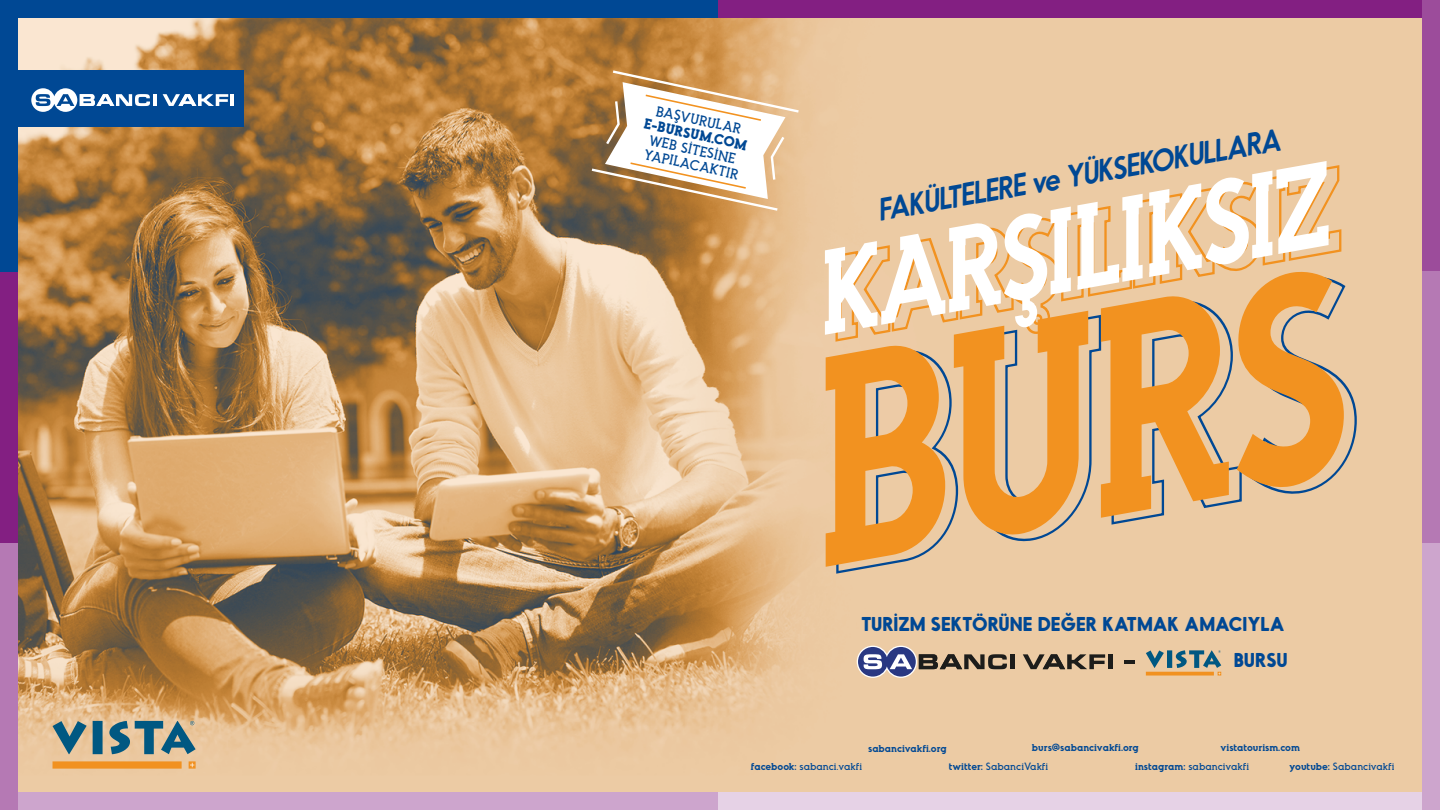
<style>
.page{position:relative;width:1440px;height:810px;background:#fff}
.page>*{position:absolute;margin:0;border:0;box-sizing:border-box;transform-origin:0 0}
.t1{font:italic 600 278.48px "Odudo Slab";color:#f29220;scale:.87 1}
.t2{font:italic 600 112.35px "Odudo Slab";color:#fff;scale:.87 1}
.t3{font:italic 600 30px "Odudo Soft";color:#004894;scale:.92 1}
.t4{font:700 18.98px/36.2px "Odudo Soft";color:#004894;text-align:right}
.t5{font:13.8px/15px "Odudo Slab";color:#004894}
.t6{font:700 13.8px "Odudo Slab";color:#004894}
.t7{font:9.98px "Odudo Slab";color:#004894}
.t8{font:600 9.98px "Odudo Slab";color:#004894}
.s1{font-weight:600}
</style>
<div class="page">
<img style="left:18px;top:18px;width:1404px;height:774px">
<svg style="left:834px;top:163px;width:524px;height:412px;background:#e1c29e"></svg>
<div style="left:17px;top:71px;width:227px;height:56px;background:#004894"></div>
<svg style="left:31px;top:88px;width:125px;height:24px"></svg>
<svg style="left:163px;top:94px;width:71px;height:12px"></svg>
<div style="left:0;top:0;width:718px;height:18px;background:#004894"></div>
<div style="left:718px;top:0;width:716px;height:18px;background:#831f82"></div>
<div style="left:0;top:792px;width:718px;height:18px;background:#cda5cd"></div>
<div style="left:718px;top:792px;width:704px;height:18px;background:#e6d2e6"></div>
<div style="left:1422px;top:0;width:18px;height:271px;background:#9c4c9b"></div>
<div style="left:1422px;top:542px;width:18px;height:268px;background:#cda5cd"></div>
<div style="left:1422px;top:271px;width:18px;height:271px;background:#b579b4"></div>
<div style="left:0;top:542px;width:18px;height:268px;background:#b579b4"></div>
<div style="left:0;top:271px;width:18px;height:271px;background:#831f82"></div>
<div style="left:0;top:0;width:18px;height:271px;background:#004894"></div>
<svg style="left:1124px;top:660px;width:11px;height:3px"></svg>
<hr style="left:1011px;top:654px;width:4px;height:15px;background:#1d1d1b">
<div style="left:1108px;top:654px;width:5px;height:15px;background:#1d1d1b"></div>
<svg style="left:855px;top:644px;width:152px;height:35px;background:#aa9a93"></svg>
<svg style="left:1023px;top:654px;width:82px;height:15px"></svg>
<svg style="left:1146px;top:650px;width:75px;height:26px;background:#a29e87"></svg>
<svg style="left:53px;top:761px;width:143px;height:8px"></svg>
<svg style="left:53px;top:721px;width:143px;height:33px;background:#7d9390"></svg>
<svg style="left:589px;top:69px;width:212px;height:143px"></svg>
<h3 class="t5" style="left:658px;top:103px;width:88px;rotate:12deg">BAŞVURULAR</h3>
<h3 class="t6" style="left:646px;top:115px;width:106px;rotate:12deg">E-BURSUM.COM</h3>
<h3 class="t5" style="left:649px;top:132px;width:98px;rotate:12deg">WEB SİTESİNE<br>YAPILACAKTIR</h3>
<h3 class="t3" style="left:874px;top:191px;width:446px;rotate:-10deg">FAKÜLTELERE ve YÜKSEKOKULLARA</h3>
<h2 class="t2" style="left:800px;top:224px;width:599px;rotate:-10deg">KARŞILIKSIZ</h2>
<h1 class="t1" style="left:764px;top:293px;width:632px;rotate:-10deg">BURS</h1>
<h3 class="t4" style="left:861px;top:605px;width:428px">TURİZM SEKTÖRÜNE DEĞER KATMAK AMACIYLA<br>BURSU</h3>
<p class="t8" style="left:868px;top:742px;width:80px">sabancivakfi.org</p>
<p class="t8" style="left:1032px;top:741px;width:108px">burs@sabancivakfi.org</p>
<p class="t8" style="left:1221px;top:741px;width:81px">vistatourism.com</p>
<p class="t7" style="left:751px;top:760px;width:113px"><span class="s1">facebook:</span> sabanci.vakfi</p>
<p class="t7" style="left:949px;top:760px;width:101px"><span class="s1">twitter:</span> SabanciVakfi</p>
<p class="t7" style="left:1135px;top:760px;width:115px"><span class="s1">instagram:</span> sabancivakfi</p>
<p class="t7" style="left:1290px;top:760px;width:106px"><span class="s1">youtube:</span> Sabancivakfi</p>
</div>
